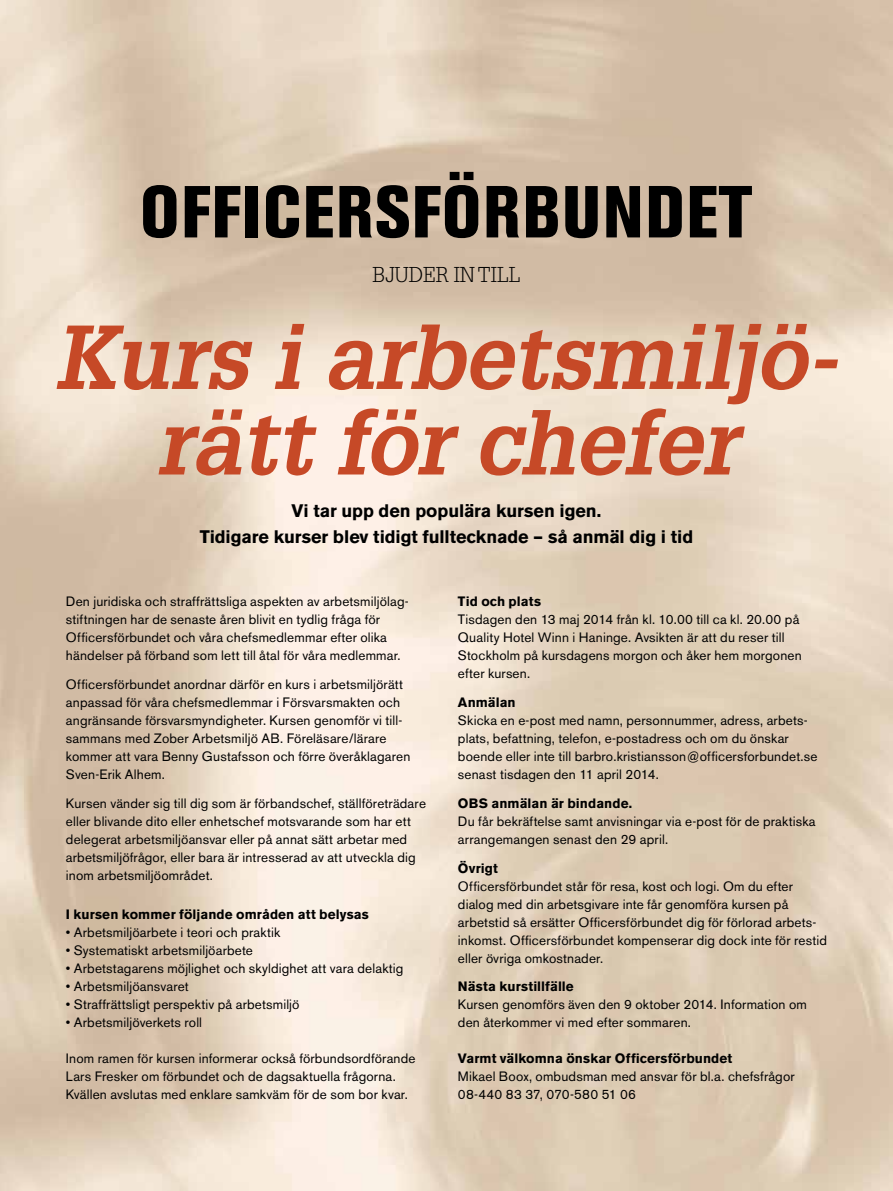
<style>
.page{position:relative;width:893px;height:1191px;background:#fff}
.page>*{position:absolute;margin:0;border:0;box-sizing:border-box;transform-origin:0 0}
.t1{font:italic 700 88.5px/85.5px "Glypha";letter-spacing:-.01em;color:#c64927;text-align:center}
.t2{font:800 condensed 72.75px "Akzidenz Grotesk BE";letter-spacing:.02em;color:#000}
.t3{font:300 21px "Glypha";color:#000}
.t4{font:700 18px/25.5px "Akzidenz Grotesk BE";letter-spacing:-.005em;color:#000;text-align:center}
.t5{font:13.5px/18px "Akzidenz Grotesk BE";letter-spacing:.015em;color:#000}
.t6{font:700 13.5px "Akzidenz Grotesk BE";letter-spacing:.01em;color:#000}
</style>
<div class="page">
<h2 class="t2" style="left:140px;top:170px;width:614px">OFFICERSFÖRBUNDET</h2>
<h3 class="t3" style="left:373px;top:263px;width:149px">BJUDER IN TILL</h3>
<h1 class="t1" style="left:55px;top:312px;width:785px">Kurs i arbetsmiljö&shy;rätt för chefer</h1>
<h3 class="t4" style="left:200px;top:498px;width:495px">Vi tar upp den populära kursen igen.<br>Tidigare kurser blev tidigt fulltecknade – så anmäl dig i tid</h3>
<p class="t5" style="left:66px;top:592px;width:343px">Den juridiska och straffrättsliga aspekten av arbetsmiljölag&shy;stiftningen har de senaste åren blivit en tydlig fråga för Officersförbundet och våra chefsmedlemmar efter olika händelser på förband som lett till åtal för våra medlemmar.</p>
<p class="t5" style="left:66px;top:675px;width:346px">Officersförbundet anordnar därför en kurs i arbetsmiljörätt anpassad för våra chefsmedlemmar i Försvarsmakten och angränsande försvarsmyndigheter. Kursen genomför vi till&shy;sammans med Zober Arbetsmiljö AB. Föreläsare/lärare kommer att vara Benny Gustafsson och förre överåklagaren Sven-Erik Alhem.</p>
<p class="t5" style="left:66px;top:794px;width:362px">Kursen vänder sig till dig som är förbandschef, ställföreträdare eller blivande dito eller enhetschef motsvarande som har ett delegerat arbetsmiljöansvar eller på annat sätt arbetar med arbetsmiljöfrågor, eller bara är intresserad av att utveckla dig inom arbetsmiljöområdet.</p>
<p class="t6" style="left:66px;top:906px;width:305px">I kursen kommer följande områden att belysas</p>
<p class="t5" style="left:66px;top:923px;width:216px">• Arbetsmiljöarbete i teori och praktik</p>
<p class="t5" style="left:66px;top:941px;width:189px">• Systematiskt arbetsmiljöarbete</p>
<p class="t5" style="left:66px;top:959px;width:339px">• Arbetstagarens möjlighet och skyldighet att vara delaktig</p>
<p class="t5" style="left:66px;top:977px;width:124px">• Arbetsmiljöansvaret</p>
<p class="t5" style="left:66px;top:995px;width:235px">• Straffrättsligt perspektiv på arbetsmiljö</p>
<p class="t5" style="left:66px;top:1013px;width:138px">• Arbetsmiljöverkets roll</p>
<p class="t5" style="left:66px;top:1049px;width:351px">Inom ramen för kursen informerar också förbundsordförande<br>Lars Fresker om förbundet och de dagsaktuella frågorna.<br>Kvällen avslutas med enklare samkväm för de som bor kvar.</p>
<p class="t6" style="left:458px;top:593px;width:85px">Tid och plats</p>
<p class="t5" style="left:458px;top:610px;width:345px">Tisdagen den 13 maj 2014 från kl. 10.00 till ca kl. 20.00 på Quality Hotel Winn i Haninge. Avsikten är att du reser till Stockholm på kursdagens morgon och åker hem morgonen efter kursen.</p>
<p class="t6" style="left:458px;top:694px;width:59px">Anmälan</p>
<p class="t5" style="left:458px;top:711px;width:361px">Skicka en e-post med namn, personnummer, adress, arbets&shy;plats, befattning, telefon, e-postadress och om du önskar boende eller inte till barbro.kristiansson@officersforbundet.se senast tisdagen den 11 april 2014.</p>
<p class="t6" style="left:458px;top:795px;width:176px">OBS anmälan är bindande.</p>
<p class="t5" style="left:458px;top:812px;width:359px">Du får bekräftelse samt anvisningar via e-post för de praktiska arrangemangen senast den 29 april.</p>
<p class="t6" style="left:458px;top:860px;width:41px">Övrigt</p>
<p class="t5" style="left:458px;top:877px;width:371px">Officersförbundet står för resa, kost och logi. Om du efter dialog med din arbetsgivare inte får genomföra kursen på arbetstid så ersätter Officersförbundet dig för förlorad arbets&shy;inkomst. Officersförbundet kompenserar dig dock inte för restid eller övriga omkostnader.</p>
<p class="t6" style="left:458px;top:979px;width:117px">Nästa kurstillfälle</p>
<p class="t5" style="left:458px;top:995px;width:351px">Kursen genomförs även den 9 oktober 2014. Information om den återkommer vi med efter sommaren.</p>
<p class="t6" style="left:458px;top:1051px;width:276px">Varmt välkomna önskar Officersförbundet</p>
<p class="t5" style="left:458px;top:1067px;width:338px">Mikael Boox, ombudsman med ansvar för bl.a. chefsfrågor<br>08-440 83 37, 070-580 51 06</p>
</div>
